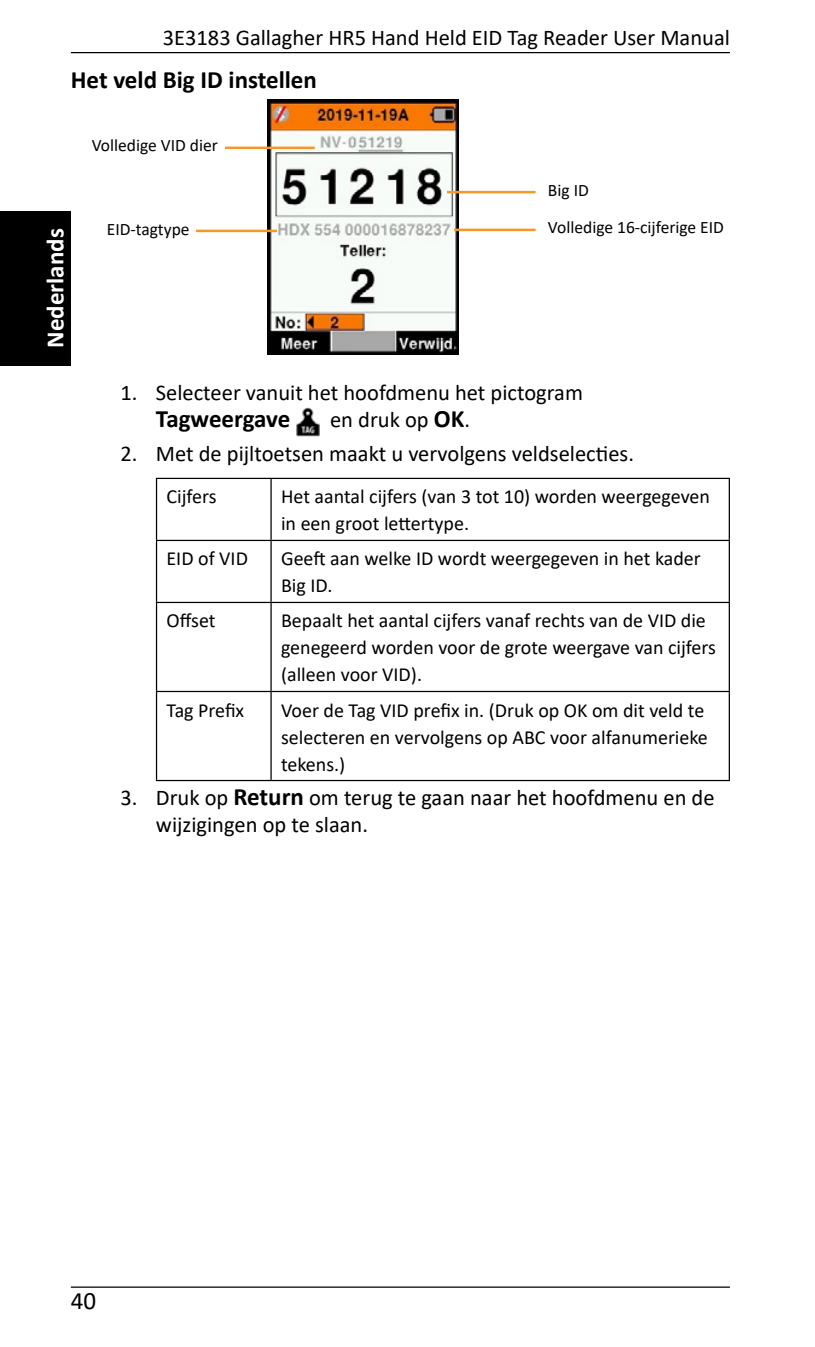
<style>
.page{position:relative;width:815px;height:1347px;background:#fff}
.page>*{position:absolute;margin:0;border:0;box-sizing:border-box;transform-origin:0 0}
.t1{font:700 25px "Calibri";color:#000}
.t2{font:700 25px "Calibri";color:#fff}
.t3{font:25px "Calibri";color:#000}
.t4{font:22.5px/27px "Calibri";color:#000}
.t5{font:20px/27px "Calibri";color:#000}
.t6{font:17.5px "Calibri";color:#000}
.s1{font-weight:700;font-size:25px}
</style>
<div class="page">
<hr style="left:71px;top:1286px;width:659px;height:1px;background:#000">
<hr style="left:71px;top:52px;width:659px;height:1px;background:#000">
<div style="left:0;top:211px;width:71px;height:154px;background:#000"></div>
<img style="left:268px;top:100px;width:191px;height:254px">
<hr style="left:225px;top:147px;width:90px;height:2px;background:#f89728">
<hr style="left:196px;top:230px;width:81px;height:2px;background:#f89728">
<hr style="left:447px;top:191px;width:89px;height:2px;background:#f89728">
<hr style="left:454px;top:229px;width:82px;height:2px;background:#f89728">
<img style="left:296px;top:407px;width:24px;height:30px">
<hr style="left:156px;top:478px;width:115px;height:1px;background:#000">
<hr style="left:156px;top:479px;width:1px;height:61px;background:#000">
<hr style="left:271px;top:478px;width:459px;height:1px;background:#000">
<hr style="left:270px;top:479px;width:2px;height:61px;background:#000">
<hr style="left:729px;top:479px;width:1px;height:61px;background:#000">
<hr style="left:156px;top:540px;width:115px;height:1px;background:#000">
<hr style="left:156px;top:541px;width:1px;height:61px;background:#000">
<hr style="left:271px;top:540px;width:459px;height:1px;background:#000">
<hr style="left:270px;top:541px;width:2px;height:61px;background:#000">
<hr style="left:729px;top:541px;width:1px;height:61px;background:#000">
<hr style="left:156px;top:602px;width:115px;height:1px;background:#000">
<hr style="left:156px;top:603px;width:1px;height:88px;background:#000">
<hr style="left:271px;top:602px;width:459px;height:1px;background:#000">
<hr style="left:270px;top:603px;width:2px;height:88px;background:#000">
<hr style="left:729px;top:603px;width:1px;height:88px;background:#000">
<hr style="left:156px;top:691px;width:115px;height:1px;background:#000">
<hr style="left:156px;top:692px;width:1px;height:88px;background:#000">
<hr style="left:271px;top:691px;width:459px;height:1px;background:#000">
<hr style="left:270px;top:692px;width:2px;height:88px;background:#000">
<hr style="left:729px;top:692px;width:1px;height:88px;background:#000">
<hr style="left:156px;top:780px;width:115px;height:1px;background:#000">
<hr style="left:271px;top:780px;width:459px;height:1px;background:#000">
<p class="t4" style="left:163px;top:23px;width:569px">3E3183 Gallagher HR5 Hand Held EID Tag Reader User Manual</p>
<p class="t1" style="left:71px;top:62px;width:248px">Het veld Big ID instellen</p>
<p class="t2" style="left:37px;top:348px;width:121px;rotate:-90deg">Nederlands</p>
<p class="t6" style="left:92px;top:133px;width:128px">Volledige VID dier</p>
<p class="t6" style="left:548px;top:178px;width:42px">Big ID</p>
<p class="t6" style="left:107px;top:217px;width:84px">EID-tagtype</p>
<p class="t6" style="left:548px;top:215px;width:178px">Volledige 16-cijferige EID</p>
<p class="t4" style="left:120px;top:378px;width:464px">1. Selecteer vanuit het hoofdmenu het pictogram</p>
<p class="t1" style="left:156px;top:400px;width:136px">Tagweergave</p>
<p class="t4" style="left:330px;top:405px;width:141px">en druk op <span class="s1">OK</span>.</p>
<p class="t4" style="left:120px;top:439px;width:515px">2. Met de pijltoetsen maakt u vervolgens veldselecties.</p>
<p class="t5" style="left:167px;top:483px;width:52px">Cijfers</p>
<p class="t5" style="left:281px;top:483px;width:430px">Het aantal cijfers (van 3 tot 10) worden weergegeven in een groot lettertype.</p>
<p class="t5" style="left:167px;top:545px;width:83px">EID of VID</p>
<p class="t5" style="left:281px;top:545px;width:421px">Geeft aan welke ID wordt weergegeven in het kader<br>Big ID.</p>
<p class="t5" style="left:167px;top:607px;width:51px">Offset</p>
<p class="t5" style="left:281px;top:607px;width:436px">Bepaalt het aantal cijfers vanaf rechts van de VID die genegeerd worden voor de grote weergave van cijfers (alleen voor VID).</p>
<p class="t5" style="left:167px;top:696px;width:79px">Tag Prefix</p>
<p class="t5" style="left:281px;top:696px;width:428px">Voer de Tag VID prefix in. (Druk op OK om dit veld te selecteren en vervolgens op ABC voor alfanumerieke tekens.)</p>
<p class="t4" style="left:156px;top:783px;width:560px;text-indent:-35px">3. Druk op <span class="s1">Return</span> om terug te gaan naar het hoofdmenu en de wijzigingen op te slaan.</p>
<p class="t3" style="left:71px;top:1283px;width:27px">40</p>
</div>
